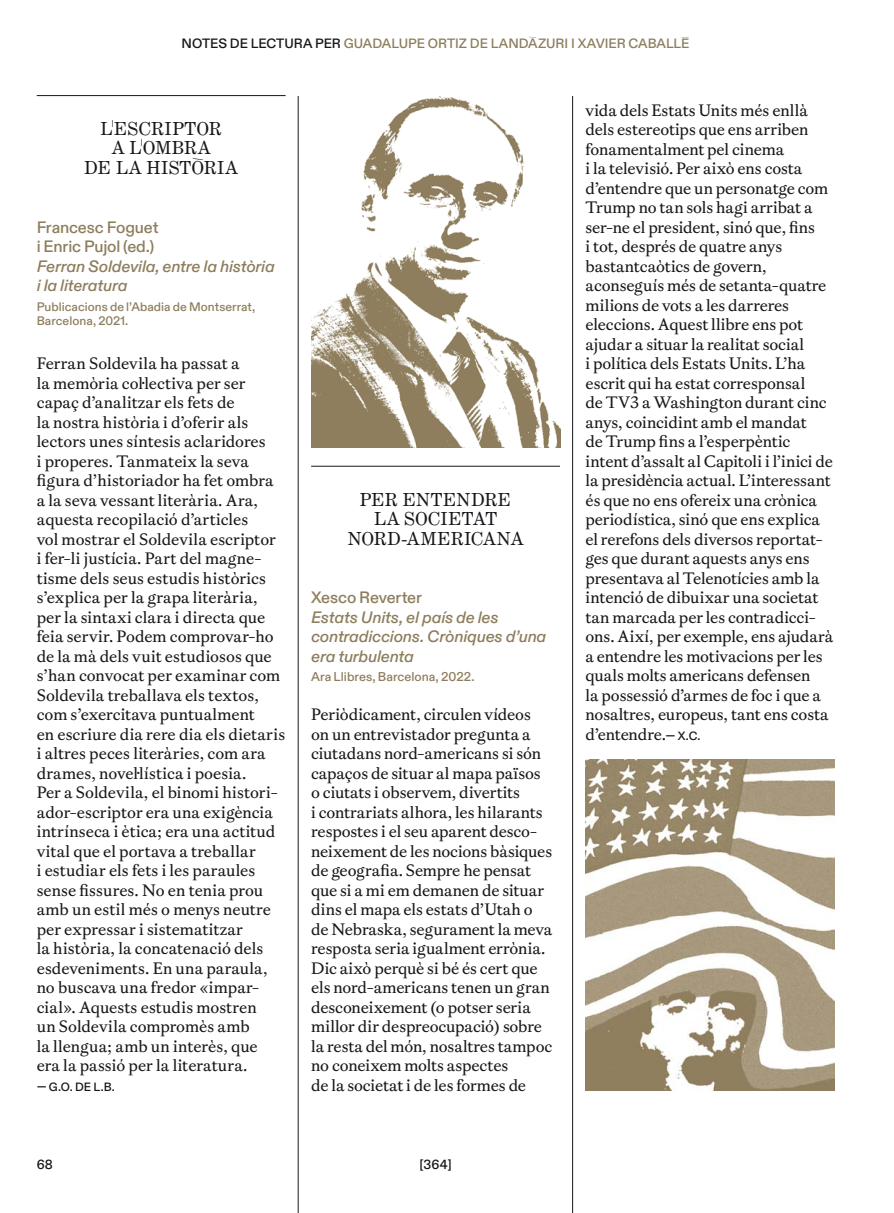
<style>
.page{position:relative;width:894px;height:1213px;background:#fff}
.page>*{position:absolute;margin:0;border:0;box-sizing:border-box;transform-origin:0 0}
.t1{font:18px/19.5px "Century Expanded SO";letter-spacing:-.005em;color:#15171a;text-align:center}
.t2{font:16.5px/19.5px "ABC Gaisyr";color:#15171a}
.t3{font:italic 500 16.5px/19.5px "ABC Diatype";letter-spacing:-.01em;color:#8d7d5c}
.t4{font:500 16.5px/19.5px "ABC Diatype";letter-spacing:-.01em;color:#8d7d5c}
.t5{font:500 13.5px "ABC Diatype SO";color:#8d7d5c}
.t6{font:500 13.2px "ABC Diatype SO";color:#15171a}
.t7{font:500 12.75px "ABC Diatype";color:#8d7d5c}
.t8{font:500 12.3px/14.7px "ABC Diatype";color:#8d7d5c}
.t9{font:500 12px "ABC Diatype SO";color:#15171a}
.s1{color:#15171a}
.s2{font-family:"ABC Diatype SO";font-weight:500;font-size:12px}
</style>
<div class="page">
<hr style="left:37px;top:95px;width:248px;height:1px;background:#15171a">
<hr style="left:311px;top:466px;width:249px;height:1px;background:#15171a">
<hr style="left:572px;top:96px;width:1px;height:1117px;background:#15171a">
<hr style="left:298px;top:96px;width:1px;height:1117px;background:#15171a">
<img style="left:311px;top:96px;width:249px;height:351px">
<img style="left:585px;top:759px;width:249px;height:331px">
<p class="t5" style="left:182px;top:35px;width:509px"><span class="s1">NOTES DE LECTURA PER</span> GUADALUPE ORTIZ DE LANDÀZURI I XAVIER CABALLÉ</p>
<p class="t1" style="left:84px;top:121px;width:155px">L’ESCRIPTOR<br>A L’OMBRA<br>DE LA HISTÒRIA</p>
<p class="t4" style="left:37px;top:219px;width:123px">Francesc Foguet i Enric Pujol (ed.)</p>
<p class="t3" style="left:37px;top:256px;width:239px">Ferran Soldevila, entre la història i la literatura</p>
<p class="t8" style="left:37px;top:300px;width:220px">Publicacions de l’Abadia de Montserrat,<br>Barcelona, 2021.</p>
<p class="t2" style="left:37px;top:353px;width:250px">Ferran Soldevila ha passat a<br>la memòria coŀlectiva per ser capaç d’analitzar els fets de<br>la nostra història i d’oferir als lectors unes síntesis aclaridores<br>i properes. Tanmateix la seva figura d’historiador ha fet ombra a la seva vessant literària. Ara, aquesta recopilació d’articles<br>vol mostrar el Soldevila escriptor<br>i fer-li justícia. Part del magne&shy;tisme dels seus estudis històrics s’explica per la grapa literària, per la sintaxi clara i directa que feia servir. Podem comprovar-ho de la mà dels vuit estudiosos que s’han convocat per examinar com<br>Soldevila treballava els textos, com s’exercitava puntualment<br>en escriure dia rere dia els dietaris i altres peces literàries, com ara drames, noveŀlística i poesia.<br>Per a Soldevila, el binomi histori&shy;ador-escriptor era una exigència intrínseca i ètica; era una actitud vital que el portava a treballar<br>i estudiar els fets i les paraules sense fissures. No en tenia prou amb un estil més o menys neutre per expressar i sistematitzar<br>la història, la concatenació dels esdeveniments. En una paraula, no buscava una fredor «impar&shy;cial». Aquests estudis mostren<br>un Soldevila compromès amb<br>la llengua; amb un interès, que<br>era la passió per la literatura.</p>
<p class="t9" style="left:37px;top:1079px;width:80px">— G.O. DE L.B.</p>
<p class="t1" style="left:347px;top:491px;width:178px">PER ENTENDRE<br>LA SOCIETAT<br>NORD-AMERICANA</p>
<p class="t4" style="left:311px;top:589px;width:112px">Xesco Reverter</p>
<p class="t3" style="left:311px;top:607px;width:237px">Estats Units, el país de les contradiccions. Cròniques d’una era turbulenta</p>
<p class="t7" style="left:311px;top:672px;width:165px">Ara Llibres, Barcelona, 2022.</p>
<p class="t2" style="left:311px;top:704px;width:243px">Periòdicament, circulen vídeos on un entrevistador pregunta a ciutadans nord-americans si són capaços de situar al mapa països o ciutats i observem, divertits<br>i contrariats alhora, les hilarants respostes i el seu aparent desco&shy;neixement de les nocions bàsiques de geografia. Sempre he pensat que si a mi em demanen de situar dins el mapa els estats d’Utah o de Nebraska, segurament la meva resposta seria igualment errònia.<br>Dic això perquè si bé és cert que els nord-americans tenen un gran desconeixement (o potser seria millor dir despreocupació) sobre la resta del món, nosaltres tampoc no coneixem molts aspectes<br>de la societat i de les formes de</p>
<p class="t6" style="left:37px;top:1156px;width:18px">68</p>
<p class="t6" style="left:419px;top:1156px;width:34px">[364]</p>
<p class="t2" style="left:585px;top:100px;width:249px">vida dels Estats Units més enllà dels estereotips que ens arriben fonamentalment pel cinema<br>i la televisió. Per això ens costa d’entendre que un personatge com<br>Trump no tan sols hagi arribat a ser-ne el president, sinó que, fins<br>i tot, després de quatre anys bastantcaòtics de govern, aconseguís més de setanta-quatre milions de vots a les darreres eleccions. Aquest llibre ens pot ajudar a situar la realitat social<br>i política dels Estats Units. L’ha escrit qui ha estat corresponsal<br>de TV3 a Washington durant cinc anys, coincidint amb el mandat<br>de Trump fins a l’esperpèntic intent d’assalt al Capitoli i l’inici de la presidència actual. L’interessant és que no ens ofereix una crònica periodística, sinó que ens explica el rerefons dels diversos reportat&shy;ges que durant aquests anys ens presentava al Telenotícies amb la intenció de dibuixar una societat tan marcada per les contradicci&shy;ons. Així, per exemple, ens ajudarà a entendre les motivacions per les quals molts americans defensen<br>la possessió d’armes de foc i que a nosaltres, europeus, tant ens costa d’entendre.<span class="s2">— X.C.</span></p>
</div>
